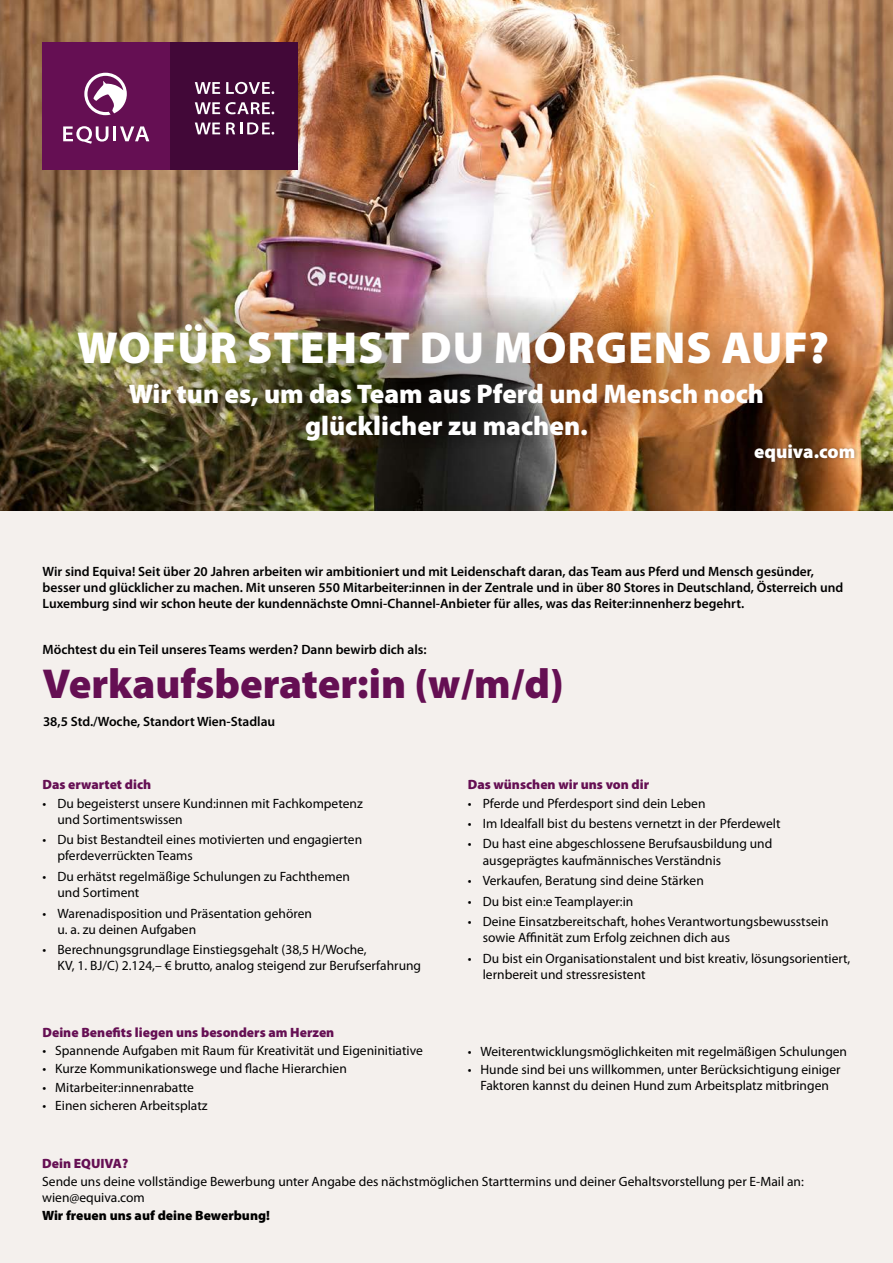
<style>
.page{position:relative;width:893px;height:1263px;background:#f4f0ed}
.page>*{position:absolute;margin:0;border:0;box-sizing:border-box;transform-origin:0 0}
.t1{font:900 45px "Myriad Pro";letter-spacing:.02em;color:#fff}
.t2{font:900 42px "Myriad Pro";color:#650f53}
.t3{font:900 27px/32.4px "Myriad Pro";color:#fff;text-align:center}
.t4{font:900 19.05px "Myriad Pro";color:#fff}
.t5{font:13.5px/16.2px "Myriad Pro";color:#000}
.t6{font:600 13.5px/16.2px "Myriad Pro";color:#000}
.t7{font:900 13.5px "Myriad Pro";color:#650f53}
.t8{font:900 13.5px "Myriad Pro";color:#000}
</style>
<div class="page">
<img style="left:0;top:0;width:893px;height:510px">
<img style="left:25px;top:293px;width:800px;height:157px;border-radius:50%">
<div style="left:751px;top:441px;width:107px;height:25px;background:#000;opacity:.37"></div>
<div style="left:43px;top:43px;width:127px;height:127px;background:#650f53"></div>
<svg style="left:63px;top:126px;width:45px;height:18px"></svg>
<hr style="left:113px;top:126px;width:3px;height:15px;background:#fff">
<svg style="left:120px;top:126px;width:29px;height:15px"></svg>
<svg style="left:84px;top:72px;width:43px;height:44px"></svg>
<div style="left:170px;top:43px;width:128px;height:127px;background:#420838"></div>
<svg style="left:194px;top:81px;width:80px;height:14px"></svg>
<svg style="left:194px;top:102px;width:80px;height:12px"></svg>
<svg style="left:195px;top:123px;width:25px;height:11px"></svg>
<svg style="left:226px;top:122px;width:48px;height:13px"></svg>
<h1 class="t1" style="left:77px;top:322px;width:754px">WOFÜR STEHST DU MORGENS AUF?</h1>
<h3 class="t3" style="left:129px;top:378px;width:637px">Wir tun es, um das Team aus Pferd und Mensch noch glücklicher zu machen.</h3>
<h3 class="t4" style="left:754px;top:441px;width:103px">equiva.com</h3>
<p class="t6" style="left:43px;top:563px;width:802px">Wir sind Equiva! Seit über 20 Jahren arbeiten wir ambitioniert und mit Leidenschaft daran, das Team aus Pferd und Mensch gesünder, besser und glücklicher zu machen. Mit unseren 550 Mitarbeiter:innen in der Zentrale und in über 80 Stores in Deutschland, Österreich und<br>Luxemburg sind wir schon heute der kundennächste Omni-Channel-Anbieter für alles, was das Reiter:innenherz begehrt.</p>
<p class="t6" style="left:43px;top:642px;width:386px">Möchtest du ein Teil unseres Teams werden? Dann bewirb dich als:</p>
<h2 class="t2" style="left:43px;top:660px;width:523px">Verkaufsberater:in (w/m/d)</h2>
<p class="t6" style="left:43px;top:713px;width:234px">38,5 Std./Woche, Standort Wien-Stadlau</p>
<p class="t7" style="left:43px;top:777px;width:110px">Das erwartet dich</p>
<p class="t5" style="left:58px;top:795px;width:307px;text-indent:-15px">• Du begeisterst unsere Kund:innen mit Fachkompetenz und Sortimentswissen</p>
<p class="t5" style="left:58px;top:831px;width:306px;text-indent:-15px">• Du bist Bestandteil eines motivierten und engagierten pferdeverrückten Teams</p>
<p class="t5" style="left:58px;top:868px;width:294px;text-indent:-15px">• Du erhätst regelmäßige Schulungen zu Fachthemen und Sortiment</p>
<p class="t5" style="left:58px;top:905px;width:256px;text-indent:-15px">• Warenadisposition und Präsentation gehören u. a. zu deinen Aufgaben</p>
<p class="t5" style="left:58px;top:941px;width:365px;text-indent:-15px">• Berechnungsgrundlage Einstiegsgehalt (38,5 H/Woche,<br>KV, 1. BJ/C) 2.124,– € brutto, analog steigend zur Berufserfahrung</p>
<p class="t7" style="left:43px;top:1024px;width:293px">Deine Benefits liegen uns besonders am Herzen</p>
<p class="t5" style="left:43px;top:1042px;width:382px">• Spannende Aufgaben mit Raum für Kreativität und Eigeninitiative</p>
<p class="t5" style="left:43px;top:1060px;width:306px">• Kurze Kommunikationswege und flache Hierarchien</p>
<p class="t5" style="left:43px;top:1079px;width:153px">• Mitarbeiter:innenrabatte</p>
<p class="t5" style="left:43px;top:1097px;width:167px">• Einen sicheren Arbeitsplatz</p>
<p class="t7" style="left:468px;top:777px;width:183px">Das wünschen wir uns von dir</p>
<p class="t5" style="left:468px;top:795px;width:239px">• Pferde und Pferdesport sind dein Leben</p>
<p class="t5" style="left:468px;top:815px;width:314px">• Im Idealfall bist du bestens vernetzt in der Pferdewelt</p>
<p class="t5" style="left:483px;top:836px;width:291px;text-indent:-15px">• Du hast eine abgeschlossene Berufsausbildung und ausgeprägtes kaufmännisches Verständnis</p>
<p class="t5" style="left:468px;top:872px;width:238px">• Verkaufen, Beratung sind deine Stärken</p>
<p class="t5" style="left:468px;top:893px;width:167px">• Du bist ein:e Teamplayer:in</p>
<p class="t5" style="left:483px;top:913px;width:347px;text-indent:-15px">• Deine Einsatzbereitschaft, hohes Verantwortungsbewusstsein sowie Affinität zum Erfolg zeichnen dich aus</p>
<p class="t5" style="left:483px;top:950px;width:369px;text-indent:-15px">• Du bist ein Organisationstalent und bist kreativ, lösungsorientiert, lernbereit und stressresistent</p>
<p class="t5" style="left:468px;top:1043px;width:381px">• Weiterentwicklungsmöglichkeiten mit regelmäßigen Schulungen</p>
<p class="t5" style="left:468px;top:1061px;width:374px;text-align:center">• Hunde sind bei uns willkommen, unter Berücksichtigung einiger<br>Faktoren kannst du deinen Hund zum Arbeitsplatz mitbringen</p>
<p class="t7" style="left:42px;top:1155px;width:88px">Dein EQUIVA?</p>
<p class="t5" style="left:42px;top:1173px;width:763px">Sende uns deine vollständige Bewerbung unter Angabe des nächstmöglichen Starttermins und deiner Gehaltsvorstellung per E-Mail an: wien@equiva.com</p>
<p class="t8" style="left:42px;top:1208px;width:229px">Wir freuen uns auf deine Bewerbung!</p>
</div>
